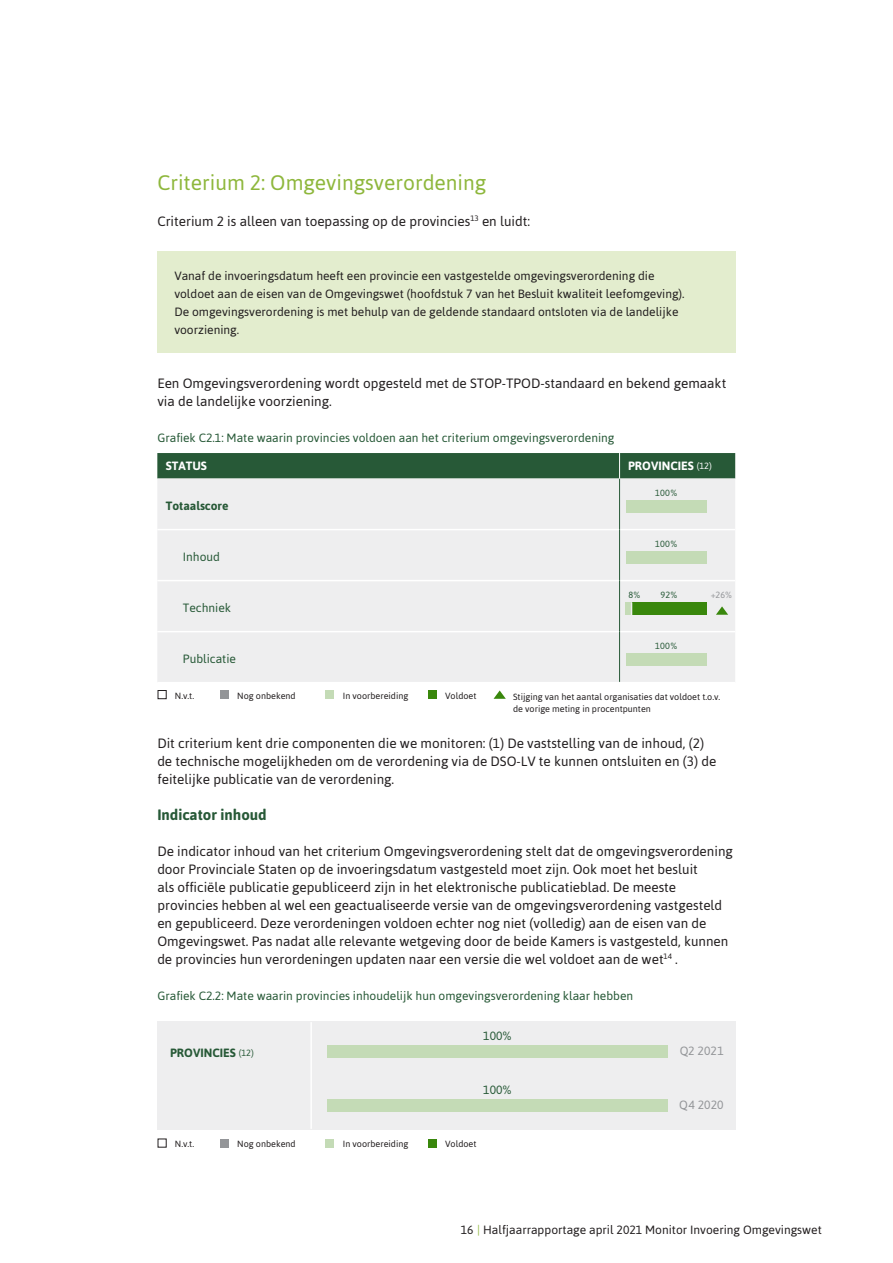
<style>
.page{position:relative;width:893px;height:1263px;background:#fff}
.page>*{position:absolute;margin:0;border:0;box-sizing:border-box;transform-origin:0 0}
._07_Paragraafkop{font:21px "Asap";color:#8eb73c}
._08_Subparagraafkop{font:700 15px "Asap";color:#275937}
._09_Body{font:13.5px/18px "Asap";color:#231f20}
._15_Body_Kader{font:12px/18px "Asap";color:#231f20}
.t1{font:12px "Asap";color:#275937}
.t2{font:700 12px "Asap";color:#275937}
.t3{font:700 12px "Asap";color:#fff}
.t4{font:12px "Asap";letter-spacing:.015em;color:#939598}
.t5{font:9px/12px "Asap";color:#231f20}
.t6{font:9px "Asap";letter-spacing:.01em;color:#275937}
.t7{font:9px "Asap";color:#939598}
.s1{font-weight:400;font-size:9px}
.s2{color:#8eb73c}
</style>
<div class="page">
<div style="left:157px;top:252px;width:579px;height:101px;background:#e3edce"></div>
<div style="left:157px;top:478px;width:578px;height:204px;background:#eeeeef"></div>
<hr style="left:157px;top:529px;width:462px;height:1px;background:#fff">
<hr style="left:620px;top:529px;width:115px;height:1px;background:#fff">
<hr style="left:157px;top:580px;width:462px;height:1px;background:#fff">
<hr style="left:620px;top:580px;width:115px;height:1px;background:#fff">
<hr style="left:157px;top:631px;width:462px;height:1px;background:#fff">
<hr style="left:620px;top:631px;width:115px;height:1px;background:#fff">
<hr style="left:619px;top:478px;width:1px;height:52px;background:#275937">
<hr style="left:619px;top:530px;width:1px;height:51px;background:#275937">
<hr style="left:619px;top:581px;width:1px;height:51px;background:#275937">
<hr style="left:619px;top:632px;width:1px;height:50px;background:#275937">
<div style="left:157px;top:453px;width:578px;height:25px;background:#275937"></div>
<div style="left:626px;top:500px;width:80px;height:12px;background:#c4dbb6"></div>
<div style="left:626px;top:552px;width:80px;height:12px;background:#c4dbb6"></div>
<div style="left:626px;top:653px;width:80px;height:13px;background:#c4dbb6"></div>
<div style="left:626px;top:602px;width:6px;height:13px;background:#c4dbb6"></div>
<div style="left:631px;top:602px;width:75px;height:13px;background:#39870c"></div>
<svg style="left:716px;top:606px;width:12px;height:9px"></svg>
<svg style="left:494px;top:690px;width:12px;height:9px"></svg>
<div style="left:428px;top:690px;width:8px;height:9px;background:#39870c"></div>
<div style="left:326px;top:690px;width:8px;height:9px;background:#c4dbb6"></div>
<div style="left:220px;top:690px;width:9px;height:9px;background:#939598"></div>
<div style="left:158px;top:690px;width:8px;height:9px;border:1px solid #231f20"></div>
<svg style="left:631px;top:602px;width:1px;height:13px"></svg>
<div style="left:157px;top:1021px;width:579px;height:108px;background:#eeeeef"></div>
<hr style="left:310px;top:1022px;width:2px;height:107px;background:#fff">
<div style="left:327px;top:1045px;width:341px;height:12px;background:#c4dbb6"></div>
<div style="left:327px;top:1099px;width:341px;height:12px;background:#c4dbb6"></div>
<div style="left:428px;top:1139px;width:8px;height:8px;background:#39870c"></div>
<div style="left:326px;top:1139px;width:8px;height:8px;background:#c4dbb6"></div>
<div style="left:220px;top:1139px;width:9px;height:8px;background:#939598"></div>
<h3 class="_07_Paragraafkop" style="left:157px;top:170px;width:330px">Criterium 2: Omgevingsverordening</h3>
<p class="_09_Body" style="left:157px;top:212px;width:374px">Criterium 2 is alleen van toepassing op de provincies<sup>13</sup> en luidt:</p>
<p class="_15_Body_Kader" style="left:174px;top:266px;width:512px">Vanaf de invoeringsdatum heeft een provincie een vastgestelde omgevingsverordening die voldoet aan de eisen van de Omgevingswet (hoofdstuk 7 van het Besluit kwaliteit leefomgeving).<br>De omgevingsverordening is met behulp van de geldende standaard ontsloten via de landelijke voorziening.</p>
<p class="_09_Body" style="left:157px;top:374px;width:570px">Een Omgevingsverordening wordt opgesteld met de STOP-TPOD-standaard en bekend gemaakt via de landelijke voorziening.</p>
<p class="t1" style="left:157px;top:431px;width:459px">Grafiek C2.1: Mate waarin provincies voldoen aan het criterium omgevingsverordening</p>
<p class="t3" style="left:166px;top:459px;width:43px">STATUS</p>
<p class="t3" style="left:628px;top:459px;width:85px">PROVINCIES <span class="s1">(12)</span></p>
<p class="t2" style="left:166px;top:498px;width:64px">Totaalscore</p>
<p class="t6" style="left:655px;top:487px;width:24px">100%</p>
<p class="t1" style="left:183px;top:549px;width:39px">Inhoud</p>
<p class="t1" style="left:183px;top:600px;width:50px">Techniek</p>
<p class="t1" style="left:183px;top:651px;width:55px">Publicatie</p>
<p class="t5" style="left:175px;top:690px;width:21px">N.v.t.</p>
<p class="t5" style="left:237px;top:690px;width:60px">Nog onbekend</p>
<p class="t5" style="left:343px;top:690px;width:67px">In voorbereiding</p>
<p class="t5" style="left:445px;top:690px;width:33px">Voldoet</p>
<p class="t6" style="left:655px;top:539px;width:24px">100%</p>
<p class="t6" style="left:629px;top:590px;width:13px">8%</p>
<p class="t6" style="left:661px;top:590px;width:18px">92%</p>
<p class="t7" style="left:711px;top:589px;width:23px">+26%</p>
<p class="t6" style="left:655px;top:641px;width:24px">100%</p>
<p class="t5" style="left:513px;top:691px;width:209px">Stijging van het aantal organisaties dat voldoet t.o.v. de vorige meting in procentpunten</p>
<p class="_09_Body" style="left:157px;top:734px;width:561px">Dit criterium kent drie componenten die we monitoren: (1) De vaststelling van de inhoud, (2) de technische mogelijkheden om de verordening via de DSO-LV te kunnen ontsluiten en (3) de feitelijke publicatie van de verordening.</p>
<p class="_08_Subparagraafkop" style="left:157px;top:806px;width:111px">Indicator inhoud</p>
<p class="_09_Body" style="left:157px;top:842px;width:577px">De indicator inhoud van het criterium Omgevingsverordening stelt dat de omgevingsverordening door Provinciale Staten op de invoeringsdatum vastgesteld moet zijn. Ook moet het besluit<br>als officiële publicatie gepubliceerd zijn in het elektronische publicatieblad. De meeste provincies hebben al wel een geactualiseerde versie van de omgevingsverordening vastgesteld en gepubliceerd. Deze verordeningen voldoen echter nog niet (volledig) aan de eisen van de Omgevingswet. Pas nadat alle relevante wetgeving door de beide Kamers is vastgesteld, kunnen de provincies hun verordeningen updaten naar een versie die wel voldoet aan de wet<sup>14</sup> .</p>
<p class="t1" style="left:157px;top:989px;width:477px">Grafiek C2.2: Mate waarin provincies inhoudelijk hun omgevingsverordening klaar hebben</p>
<p class="t2" style="left:170px;top:1046px;width:85px">PROVINCIES <span class="s1">(12)</span></p>
<p class="t1" style="left:483px;top:1029px;width:30px">100%</p>
<p class="t1" style="left:483px;top:1083px;width:30px">100%</p>
<p class="t5" style="left:175px;top:1138px;width:21px">N.v.t.</p>
<p class="t5" style="left:237px;top:1138px;width:60px">Nog onbekend</p>
<p class="t5" style="left:343px;top:1138px;width:67px">In voorbereiding</p>
<p class="t5" style="left:445px;top:1138px;width:33px">Voldoet</p>
<p class="t4" style="left:680px;top:1044px;width:46px">Q2 2021</p>
<p class="t4" style="left:679px;top:1098px;width:46px">Q4 2020</p>
<p class="_15_Body_Kader" style="left:461px;top:1220px;width:362px">16 <span class="s2">|</span> Halfjaarrapportage april 2021 Monitor Invoering Omgevingswet</p>
</div>
